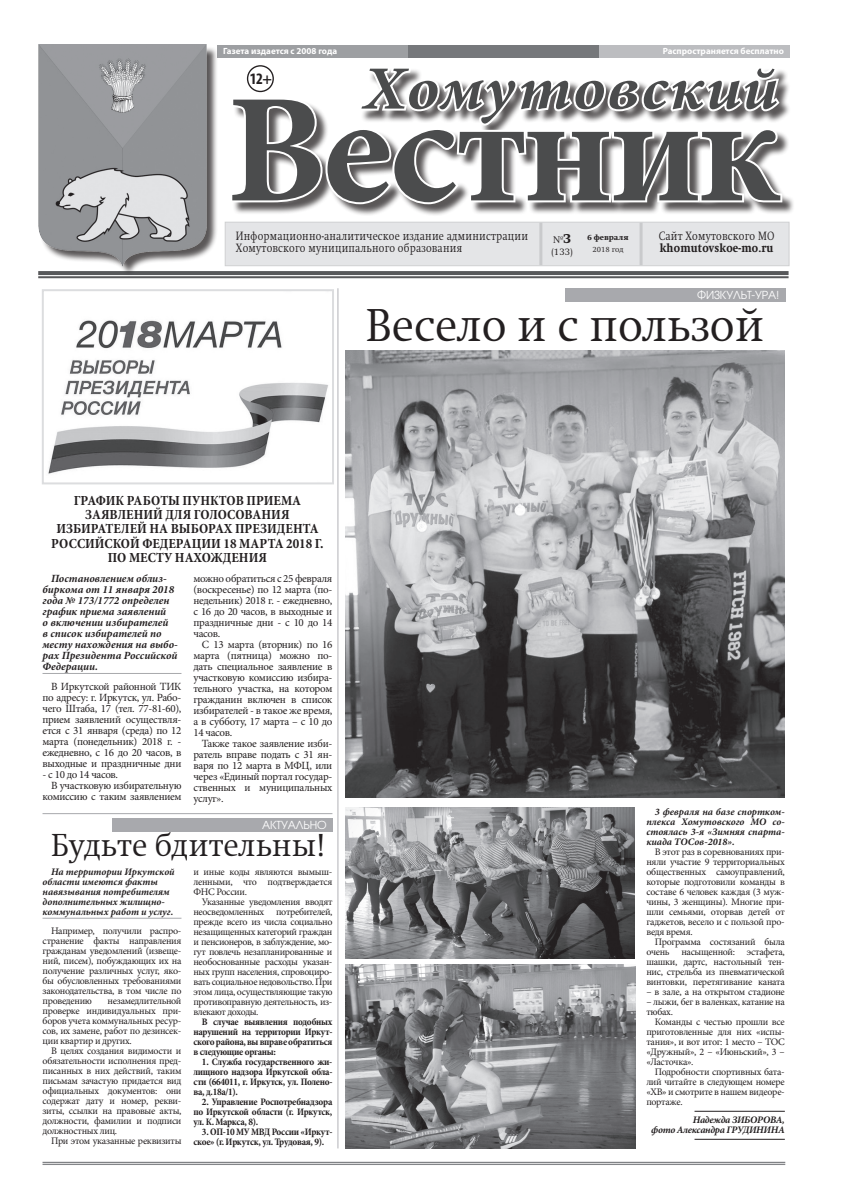
<style>
.page{position:relative;width:842px;height:1191px;background:#fff}
.page>*{position:absolute;margin:0;border:0;box-sizing:border-box;transform-origin:0 0}
.t1{font:700 155px "Minion Pro";letter-spacing:-.03em;color:#4b4c4d}
.t2{font:italic 700 61.5px "Minion Pro";letter-spacing:.015em;color:#4b4c4d;scale:1.08 1}
.t3{font:47.9px "Komersant Serif";color:#231f20;scale:.96 1}
.t4{font:33.1px "Komersant Serif";color:#231f20;scale:.96 1}
.t5{font:700 condensed 16px "Myriad Pro";color:#231f20}
.t6{font:700 condensed 14px/14px "Minion Pro";letter-spacing:.115em;color:#231f20}
.t7{font:12.5px/12px "Komersant Serif";letter-spacing:.02em;color:#231f20;scale:.84 1}
.t8{font:700 12.5px "Komersant Serif";letter-spacing:.02em;color:#231f20;scale:.84 1}
.t9{font:11px/11px "Minion Pro";letter-spacing:-.03em;color:#231f20;text-align:justify}
.t10{font:italic 700 11px/11px "Minion Pro";color:#231f20}
.t11{font:11px "Avant Garde";letter-spacing:-.01em;color:#fff}
.t12{font:10px/10px "Minion Pro";letter-spacing:-.03em;color:#231f20;text-align:justify}
.t13{font:700 condensed 10px/10px "Minion Pro";letter-spacing:-.03em;color:#231f20;text-align:justify}
.t14{font:italic 700 10px/10px "Minion Pro";letter-spacing:-.005em;color:#231f20}
.t15{font:italic 700 10px/10px "Minion Pro";letter-spacing:-.03em;color:#231f20;text-align:right}
.t16{font:10px/12px "Komersant Serif";color:#231f20}
.t17{font:700 9px "Myriad Pro";color:#fff}
.t18{font:700 8px "Komersant Serif";color:#231f20}
.t19{font:8px "Komersant Serif";color:#231f20}
.s1{font-weight:700;font-size:14px}
</style>
<div class="page">
<hr style="left:43px;top:1161px;width:742px;height:2px;background:#808285">
<hr style="left:43px;top:1164px;width:742px;height:1px;background:#808285">
<div style="left:232px;top:99px;width:562px;height:117px;background:#231f20;opacity:.75"></div>
<svg style="left:232px;top:65px;width:552px;height:141px"></svg>
<div style="left:225px;top:222px;width:564px;height:44px;background:#e1e2e4;border:1px solid #c9cacc"></div>
<hr style="left:539px;top:223px;width:3px;height:42px;background:#c9cacc">
<hr style="left:639px;top:223px;width:3px;height:42px;background:#c9cacc">
<hr style="left:38px;top:271px;width:750px;height:4px;background:#57585a">
<hr style="left:38px;top:276px;width:750px;height:2px;background:#57585a">
<div style="left:217px;top:45px;width:191px;height:12px;background:#9d9fa2"></div>
<div style="left:408px;top:45px;width:191px;height:12px;background:#76787b"></div>
<div style="left:599px;top:45px;width:190px;height:12px;background:#bcbdc0"></div>
<div style="left:40px;top:46px;width:178px;height:232px;background:#231f20;opacity:.75"></div>
<img style="left:38px;top:45px;width:168px;height:221px">
<div style="left:565px;top:288px;width:220px;height:13px;background:#a8a9ad"></div>
<hr style="left:337px;top:288px;width:1px;height:860px;background:#b2b3b7">
<div style="left:247px;top:65px;width:27px;height:27px;border:1px solid #231f20;border-radius:50%"></div>
<hr style="left:43px;top:813px;width:289px;height:1px;background:#a8a9ad">
<img style="left:48px;top:320px;width:280px;height:154px">
<div style="left:42px;top:289px;width:292px;height:195px;border:2px solid #dcdddf"></div>
<hr style="left:43px;top:918px;width:138px;height:1px;background:#a8a9ad">
<hr style="left:43px;top:673px;width:138px;height:1px;background:#a8a9ad">
<hr style="left:694px;top:1110px;width:91px;height:1px;background:#231f20">
<hr style="left:694px;top:1138px;width:91px;height:1px;background:#231f20">
<img style="left:345px;top:351px;width:440px;height:446px">
<img style="left:345px;top:964px;width:290px;height:184px">
<img style="left:345px;top:807px;width:290px;height:151px">
<div style="left:112px;top:818px;width:220px;height:13px;background:#a8a9ad"></div>
<p class="t17" style="left:223px;top:45px;width:116px">Газета издается с 2008 года</p>
<p class="t17" style="left:663px;top:45px;width:123px">Распространяется бесплатно</p>
<h2 class="t2" style="left:363px;top:45px;width:386px">Хомутовский</h2>
<h3 class="t5" style="left:250px;top:69px;width:24px">12+</h3>
<h1 class="t1" style="left:227px;top:42px;width:556px">Вестник</h1>
<p class="t7" style="left:236px;top:230px;width:349px">Информационно-аналитическое издание администрации<br>Хомутовского муниципального образования</p>
<p class="t16" style="left:551px;top:234px;width:23px">№<span class="s1">3 </span>(133)</p>
<p class="t18" style="left:588px;top:233px;width:42px">6 февраля</p>
<p class="t7" style="left:659px;top:230px;width:139px">Сайт Хомутовского МО</p>
<p class="t8" style="left:660px;top:241px;width:137px">khomutovskoe-mo.ru</p>
<p class="t19" style="left:593px;top:246px;width:33px">2018 год</p>
<p class="t11" style="left:697px;top:288px;width:84px">физкульт-ура!</p>
<h3 class="t3" style="left:366px;top:300px;width:416px">Весело и с пользой</h3>
<h3 class="t6" style="left:74px;top:494px;width:146px">График работы пунктов</h3>
<h3 class="t6" style="left:247px;top:494px;width:10px">при</h3>
<h3 class="t6" style="left:274px;top:494px;width:29px">ема</h3>
<h3 class="t6" style="left:85px;top:508px;width:143px">заявлений для голосов</h3>
<h3 class="t6" style="left:252px;top:508px;width:39px">ания</h3>
<h3 class="t6" style="left:56px;top:522px;width:264px">избирателей на выборах Президента</h3>
<h3 class="t6" style="left:51px;top:536px;width:18px">Росси</h3>
<h3 class="t6" style="left:108px;top:536px;width:217px;text-indent:-13px">йской Федерации 18 марта 2018 г. по месту</h3>
<h3 class="t6" style="left:175px;top:550px;width:94px">нахождения</h3>
<p class="t10" style="left:43px;top:573px;width:137px;text-indent:9px">Постановлением облиз&shy;биркома от 11 января 2018 года № 173/1772 определен график приема заявлений<br>о включении избирателей<br>в список избирателей по месту нахождения на выбо&shy;рах Президента Российской<br>Федерации.</p>
<p class="t9" style="left:43px;top:681px;width:140px;text-indent:9px">В Иркутской районной ТИК по адресу: г. Иркутск, ул. Рабо&shy;чего Штаба, 17 (тел. 77-81-60), прием заявлений осуществля&shy;ется с 31 января (среда) по 12 марта (понедельник) 2018 г. - ежедневно, с 16 до 20 часов, в выходные и праздничные дни</p>
<p class="t9" style="left:43px;top:769px;width:77px">- с 10 до 14 часов.</p>
<p class="t9" style="left:51px;top:780px;width:132px">В участковую избирательную</p>
<p class="t9" style="left:43px;top:791px;width:140px">комиссию с таким заявлением</p>
<p class="t9" style="left:193px;top:573px;width:140px">можно обратиться с 25 февраля (воскресенье) по 12 марта (по&shy;недельник) 2018 г. - ежедневно, с 16 до 20 часов, в выходные и праздничные дни - с 10 до 14 часов.</p>
<p class="t9" style="left:193px;top:639px;width:140px;text-indent:9px">С 13 марта (вторник) по 16 марта (пятница) можно по&shy;дать специальное заявление в участковую комиссию избира&shy;тельного участка, на котором гражданин включен в список избирателей - в такое же время, а в субботу, 17 марта – с 10 до 14 часов.</p>
<p class="t9" style="left:193px;top:738px;width:140px;text-indent:9px">Также такое заявление изби&shy;ратель вправе подать с 31 ян&shy;варя по 12 марта в МФЦ, или через «Единый портал государ&shy;ственных и муниципальных услуг».</p>
<p class="t11" style="left:262px;top:818px;width:66px">актуально</p>
<h3 class="t4" style="left:51px;top:828px;width:286px">Будьте бдительны!</h3>
<p class="t14" style="left:43px;top:866px;width:134px;text-indent:8px">На территории Иркутской области имеются факты навязывания потребителям дополнительных жилищно&shy;коммунальных работ и услуг.</p>
<p class="t12" style="left:43px;top:925px;width:140px;text-indent:8px">Например, получили распро&shy;странение факты направления гражданам уведомлений (извеще&shy;ний, писем), побуждающих их на получение различных услуг, яко&shy;бы обусловленных требованиями законодательства, в том числе по проведению</p>
<p class="t12" style="left:43px;top:995px;width:140px;text-indent:65px">незамедлительной проверке индивидуальных при&shy;боров учета коммунальных ресур&shy;сов, их замене, работ по дезинсек&shy;ции квартир и других.</p>
<p class="t12" style="left:43px;top:1045px;width:140px;text-indent:8px">В целях создания видимости и обязательности исполнения пред&shy;писанных в них действий, таким письмам зачастую придается вид официальных документов: они содержат дату и номер, рекви&shy;зиты, ссылки на правовые акты, должности, фамилии и подписи должностных лиц.</p>
<p class="t12" style="left:51px;top:1135px;width:132px">При этом указанные реквизиты</p>
<p class="t12" style="left:193px;top:867px;width:140px">и иные коды являются вымыш&shy;ленными, что подтверждается ФНС России.</p>
<p class="t12" style="left:193px;top:897px;width:140px;text-indent:9px">Указанные уведомления вводят неосведомленных потребителей, прежде всего из числа социально незащищенных категорий граждан и пенсионеров, в заблуждение, мо&shy;гут повлечь незапланированные и необоснованные расходы указан&shy;ных групп населения, спровоциро&shy;вать социальное недовольство. При этом лица, осуществляющие такую противоправную деятельность, из&shy;влекают доходы.</p>
<p class="t13" style="left:193px;top:1016px;width:140px;text-indent:9px">В случае выявления подобных нарушений на территории Иркут&shy;ского района, вы вправе обратиться в следующие органы:</p>
<p class="t13" style="left:193px;top:1056px;width:140px;text-indent:9px">1. Служба государственного жи&shy;лищного надзора Иркутской обла&shy;сти (664011, г. Иркутск, ул. Полено&shy;ва, д.18а/1).</p>
<p class="t13" style="left:193px;top:1096px;width:140px;text-indent:9px">2. Управление Роспотребнадзора по Иркутской области (г. Иркутск, ул. К. Маркса, 8).</p>
<p class="t13" style="left:193px;top:1126px;width:140px;text-indent:9px">3. ОП-10 МУ МВД России «Иркут&shy;ское» (г. Иркутск, ул. Трудовая, 9).</p>
<p class="t14" style="left:646px;top:806px;width:140px;text-align:justify;text-indent:8px">3 февраля на базе спортком&shy;плекса Хомутовского МО со&shy;стоялась 3-я «Зимняя спарта&shy;киада ТОСов-2018».</p>
<p class="t12" style="left:646px;top:846px;width:140px;text-indent:8px">В этот раз в соревнованиях при&shy;няли участие 9 территориальных общественных самоуправлений, которые подготовили команды в составе 6 человек каждая (3 муж&shy;чины, 3 женщины). Многие при&shy;шли семьями, оторвав детей от гаджетов, весело и с пользой про&shy;ведя время.</p>
<p class="t12" style="left:646px;top:936px;width:140px;text-indent:8px">Программа состязаний была очень насыщенной: эстафета, шашки, дартс, настольный тен&shy;нис, стрельба из пневматической винтовки, перетягивание каната</p>
<p class="t12" style="left:646px;top:986px;width:140px">– в зале, а на открытом стадионе</p>
<p class="t12" style="left:646px;top:996px;width:140px">– лыжи, бег в валенках, катание на тюбах.</p>
<p class="t12" style="left:646px;top:1016px;width:140px;text-indent:8px">Команды с честью прошли все приготовленные для них «испы&shy;тания», и вот итог: 1 место – ТОС «Дружный», 2 – «Июньский», 3 – «Ласточка».</p>
<p class="t12" style="left:646px;top:1066px;width:140px;text-indent:8px">Подробности спортивных бата&shy;лий читайте в следующем номере «ХВ» и смотрите в нашем видеоре&shy;портаже.</p>
<p class="t15" style="left:651px;top:1114px;width:135px">Надежда ЗИБОРОВА,<br>фото Александра ГРУДИНИНА</p>
</div>
